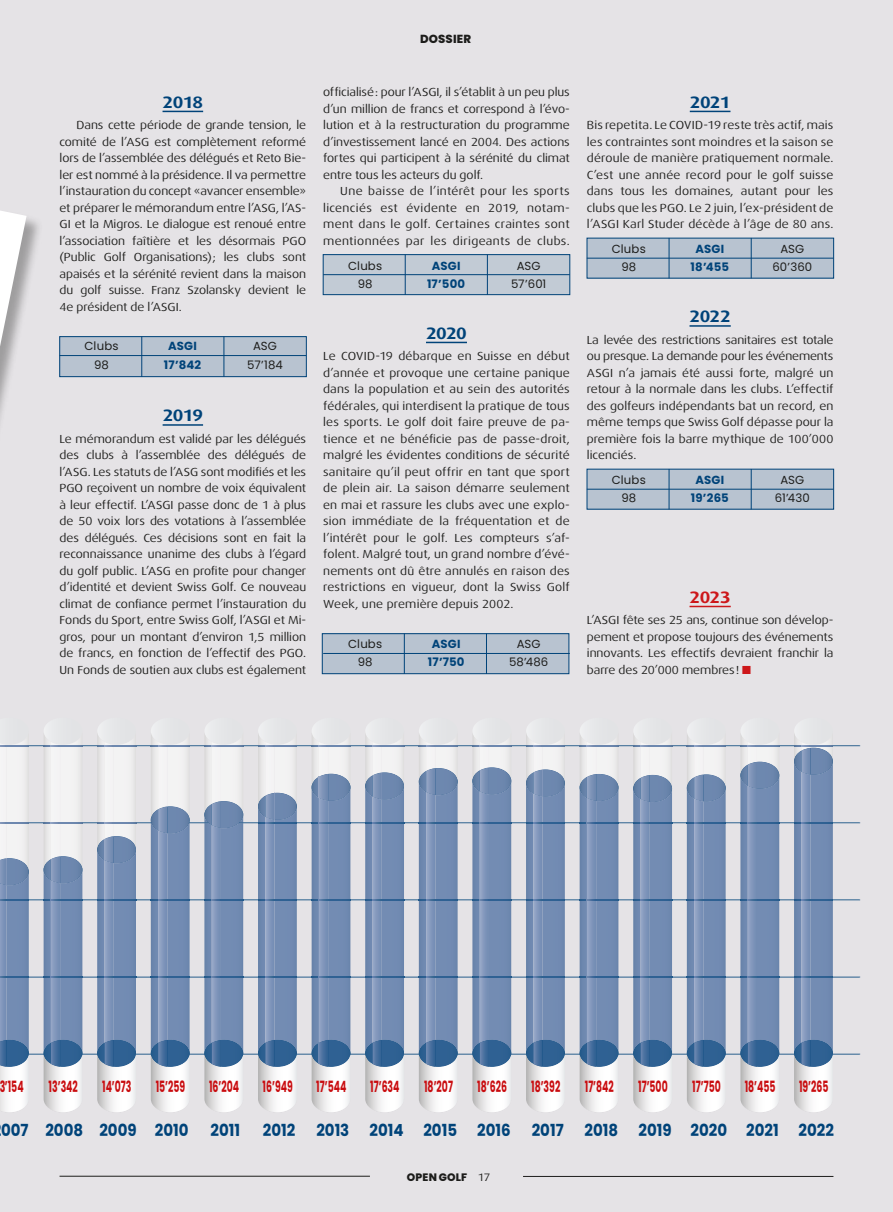
<style>
.page{position:relative;width:893px;height:1212px;background:#e5e3e6}
.page>*{position:absolute;margin:0;border:0;box-sizing:border-box;transform-origin:0 0}
.t1{font:700 16.65px "Poppins";color:#004379;scale:.9 1}
.t2{font:700 16.5px "Dax Wide";letter-spacing:-.04em;color:#004379}
.t3{font:700 16.5px "Dax Wide";color:#cd171a}
.t4{font:700 15.6px "Poppins";color:#c90c0f;scale:.6 1}
.t5{font:11.7px/16.5px "Dax Wide";color:#1d1d1b;text-align:justify}
.t6{font:11.7px "Poppins";letter-spacing:.01em;color:#1d1d1b}
.t7{font:700 11.7px "Poppins";letter-spacing:.01em;color:#004379}
.t8{font:800 11.7px "Poppins";letter-spacing:.015em;color:#1d1d1b}
.t9{font:800 10.8px "Poppins";letter-spacing:.015em;color:#1d1d1b}
.s1{color:#cd171a}
.s2{font-family:"Dax Wide";font-weight:400}
</style>
<div class="page">
<hr style="left:60px;top:1176px;width:310px;height:1px;background:#1d1d1b">
<hr style="left:523px;top:1176px;width:310px;height:1px;background:#1d1d1b">
<div style="left:323px;top:254px;width:247px;height:41px;background:linear-gradient(to right,#c0c9d4,#bfc9d4)"></div>
<div style="left:60px;top:336px;width:246px;height:41px;background:#b8c3d0"></div>
<div style="left:587px;top:469px;width:246px;height:40px;background:#b8c3d0"></div>
<div style="left:322px;top:633px;width:247px;height:41px;background:#b8c3d0"></div>
<div style="left:587px;top:238px;width:246px;height:40px;background:#b8c3d0"></div>
<svg style="left:0;top:723px;width:860px;height:389px"></svg>
<img style="left:801px;top:1040px;width:10px;height:27px">
<svg style="left:0;top:211px;width:27px;height:135px;background:#dcdbdc"></svg>
<hr style="left:163px;top:111px;width:40px;height:1px;background:#004379">
<hr style="left:60px;top:355px;width:246px;height:1px;background:#004379">
<hr style="left:163px;top:424px;width:40px;height:2px;background:#004379">
<hr style="left:323px;top:274px;width:247px;height:1px;background:#004379">
<hr style="left:426px;top:342px;width:41px;height:1px;background:#004379">
<hr style="left:323px;top:653px;width:247px;height:1px;background:#004379">
<hr style="left:690px;top:111px;width:40px;height:1px;background:#004379">
<hr style="left:587px;top:258px;width:246px;height:1px;background:#004379">
<hr style="left:689px;top:325px;width:42px;height:2px;background:#004379">
<hr style="left:587px;top:489px;width:246px;height:1px;background:#004379">
<hr style="left:689px;top:606px;width:42px;height:1px;background:#cd171a">
<p class="t8" style="left:420px;top:32px;width:53px">DOSSIER</p>
<h2 class="t2" style="left:163px;top:92px;width:42px">2018</h2>
<p class="t5" style="left:60px;top:117px;width:248px;text-indent:17px">Dans cette période de grande tension, le comité de l’ASG est complètement reformé lors de l’assemblée des délégués et Reto Bie&shy;ler est nommé à la présidence. Il va permettre l’instauration du concept «avancer ensemble» et préparer le mémorandum entre l’ASG, l’AS-GI et la Migros. Le dialogue est renoué entre l’association faîtière et les désormais PGO (Public Golf Organisations); les clubs sont apaisés et la sérénité revient dans la maison du golf suisse. Franz Szolansky devient le 4e président de l’ASGI.</p>
<p class="t6" style="left:85px;top:340px;width:35px">Clubs</p>
<p class="t7" style="left:168px;top:340px;width:30px">ASGI</p>
<p class="t6" style="left:253px;top:340px;width:25px">ASG</p>
<p class="t6" style="left:94px;top:358px;width:16px">98</p>
<p class="t7" style="left:164px;top:358px;width:39px">17’842</p>
<p class="t6" style="left:247px;top:358px;width:37px">57’184</p>
<h2 class="t2" style="left:163px;top:406px;width:42px">2019</h2>
<p class="t5" style="left:60px;top:431px;width:248px">Le mémorandum est validé par les délégués des clubs à l’assemblée des délégués de l’ASG. Les statuts de l’ASG sont modifiés et les PGO reçoivent un nombre de voix équivalent à leur effectif. L’ASGI passe donc de 1 à plus de 50 voix lors des votations à l’assemblée des délégués. Ces décisions sont en fait la reconnaissance unanime des clubs à l’égard du golf public. L’ASG en profite pour changer d’identité et devient Swiss Golf. Ce nouveau climat de confiance permet l’instauration du Fonds du Sport, entre Swiss Golf, l’ASGI et Mi&shy;gros, pour un montant d’environ 1,5 million de francs, en fonction de l’effectif des PGO.<br>Un Fonds de soutien aux clubs est également</p>
<p class="t5" style="left:323px;top:84px;width:248px">officialisé: pour l’ASGI, il s’établit à un peu plus d’un million de francs et correspond à l’évo&shy;lution et à la restructuration du programme d’investissement lancé en 2004. Des actions fortes qui participent à la sérénité du climat entre tous les acteurs du golf.</p>
<p class="t5" style="left:323px;top:183px;width:248px;text-indent:17px">Une baisse de l’intérêt pour les sports licenciés est évidente en 2019, notam&shy;ment dans le golf. Certaines craintes sont mentionnées par les dirigeants de clubs.</p>
<p class="t6" style="left:348px;top:259px;width:35px">Clubs</p>
<p class="t7" style="left:432px;top:259px;width:30px">ASGI</p>
<p class="t6" style="left:517px;top:259px;width:25px">ASG</p>
<p class="t6" style="left:358px;top:277px;width:16px">98</p>
<p class="t7" style="left:427px;top:277px;width:40px">17’500</p>
<p class="t6" style="left:511px;top:277px;width:37px">57’601</p>
<h2 class="t2" style="left:426px;top:323px;width:42px">2020</h2>
<p class="t5" style="left:323px;top:348px;width:248px">Le COVID-19 débarque en Suisse en début d’année et provoque une certaine panique dans la population et au sein des autorités fédérales, qui interdisent la pratique de tous les sports. Le golf doit faire preuve de pa&shy;tience et ne bénéficie pas de passe-droit, malgré les évidentes conditions de sécurité sanitaire qu’il peut offrir en tant que sport de plein air. La saison démarre seulement en mai et rassure les clubs avec une explo&shy;sion immédiate de la fréquentation et de l’intérêt pour le golf. Les compteurs s’af&shy;folent. Malgré tout, un grand nombre d’évé&shy;nements ont dû être annulés en raison des restrictions en vigueur, dont la Swiss Golf Week, une première depuis 2002.</p>
<p class="t6" style="left:348px;top:637px;width:35px">Clubs</p>
<p class="t7" style="left:432px;top:637px;width:30px">ASGI</p>
<p class="t6" style="left:517px;top:637px;width:25px">ASG</p>
<p class="t6" style="left:358px;top:655px;width:16px">98</p>
<p class="t7" style="left:428px;top:655px;width:38px">17’750</p>
<p class="t6" style="left:509px;top:655px;width:41px">58’486</p>
<h2 class="t2" style="left:690px;top:92px;width:42px">2021</h2>
<p class="t5" style="left:587px;top:117px;width:248px">Bis repetita. Le COVID-19 reste très actif, mais les contraintes sont moindres et la saison se déroule de manière pratiquement normale.<br>C’est une année record pour le golf suisse dans tous les domaines, autant pour les clubs que les PGO. Le 2 juin, l’ex-président de l’ASGI Karl Studer décède à l’âge de 80 ans.</p>
<p class="t6" style="left:612px;top:242px;width:35px">Clubs</p>
<p class="t7" style="left:695px;top:242px;width:30px">ASGI</p>
<p class="t6" style="left:780px;top:242px;width:25px">ASG</p>
<p class="t6" style="left:621px;top:260px;width:16px">98</p>
<p class="t7" style="left:691px;top:260px;width:40px">18’455</p>
<p class="t6" style="left:772px;top:260px;width:41px">60’360</p>
<h2 class="t2" style="left:690px;top:307px;width:43px">2022</h2>
<p class="t5" style="left:587px;top:332px;width:248px">La levée des restrictions sanitaires est totale ou presque. La demande pour les événements ASGI n’a jamais été aussi forte, malgré un retour à la normale dans les clubs. L’effectif des golfeurs indépendants bat un record, en même temps que Swiss Golf dépasse pour la première fois la barre mythique de 100’000 licenciés.</p>
<p class="t6" style="left:612px;top:473px;width:35px">Clubs</p>
<p class="t7" style="left:695px;top:473px;width:30px">ASGI</p>
<p class="t6" style="left:780px;top:473px;width:25px">ASG</p>
<p class="t6" style="left:621px;top:491px;width:16px">98</p>
<p class="t7" style="left:691px;top:491px;width:39px">19’265</p>
<p class="t6" style="left:775px;top:491px;width:37px">61’430</p>
<h2 class="t3" style="left:690px;top:587px;width:43px">2023</h2>
<p class="t5" style="left:587px;top:612px;width:248px">L’ASGI fête ses 25 ans, continue son dévelop&shy;pement et propose toujours des événements innovants. Les effectifs devraient franchir la barre des 20’000 membres! <span class="s1">■</span></p>
<h3 class="t4" style="left:-1px;top:1078px;width:42px">3’154</h3>
<h3 class="t4" style="left:49px;top:1078px;width:50px">13’342</h3>
<h3 class="t4" style="left:102px;top:1078px;width:51px">14’073</h3>
<h3 class="t4" style="left:156px;top:1078px;width:51px">15’259</h3>
<h3 class="t4" style="left:209px;top:1078px;width:52px">16’204</h3>
<h3 class="t4" style="left:263px;top:1078px;width:52px">16’949</h3>
<h3 class="t4" style="left:316px;top:1078px;width:52px">17’544</h3>
<h3 class="t4" style="left:370px;top:1078px;width:50px">17’634</h3>
<h3 class="t4" style="left:424px;top:1078px;width:50px">18’207</h3>
<h3 class="t4" style="left:477px;top:1078px;width:51px">18’626</h3>
<h3 class="t4" style="left:531px;top:1078px;width:50px">18’392</h3>
<h3 class="t4" style="left:585px;top:1078px;width:50px">17’842</h3>
<h3 class="t4" style="left:638px;top:1078px;width:51px">17’500</h3>
<h3 class="t4" style="left:692px;top:1078px;width:49px">17’750</h3>
<h3 class="t4" style="left:745px;top:1078px;width:53px">18’455</h3>
<h3 class="t4" style="left:799px;top:1078px;width:51px">19’265</h3>
<h1 class="t1" style="left:1px;top:1120px;width:210px">007 2008 2009 2010</h1>
<h1 class="t1" style="left:211px;top:1120px;width:34px">2011</h1>
<h1 class="t1" style="left:263px;top:1120px;width:38px">2012</h1>
<h1 class="t1" style="left:316px;top:1120px;width:218px">2013 2014 2015 2016</h1>
<h1 class="t1" style="left:532px;top:1120px;width:37px">2017</h1>
<h1 class="t1" style="left:585px;top:1120px;width:279px">2018 2019 2020 2021 2022</h1>
<p class="t9" style="left:407px;top:1171px;width:85px">OPEN GOLF <span class="s2">17</span></p>
</div>
